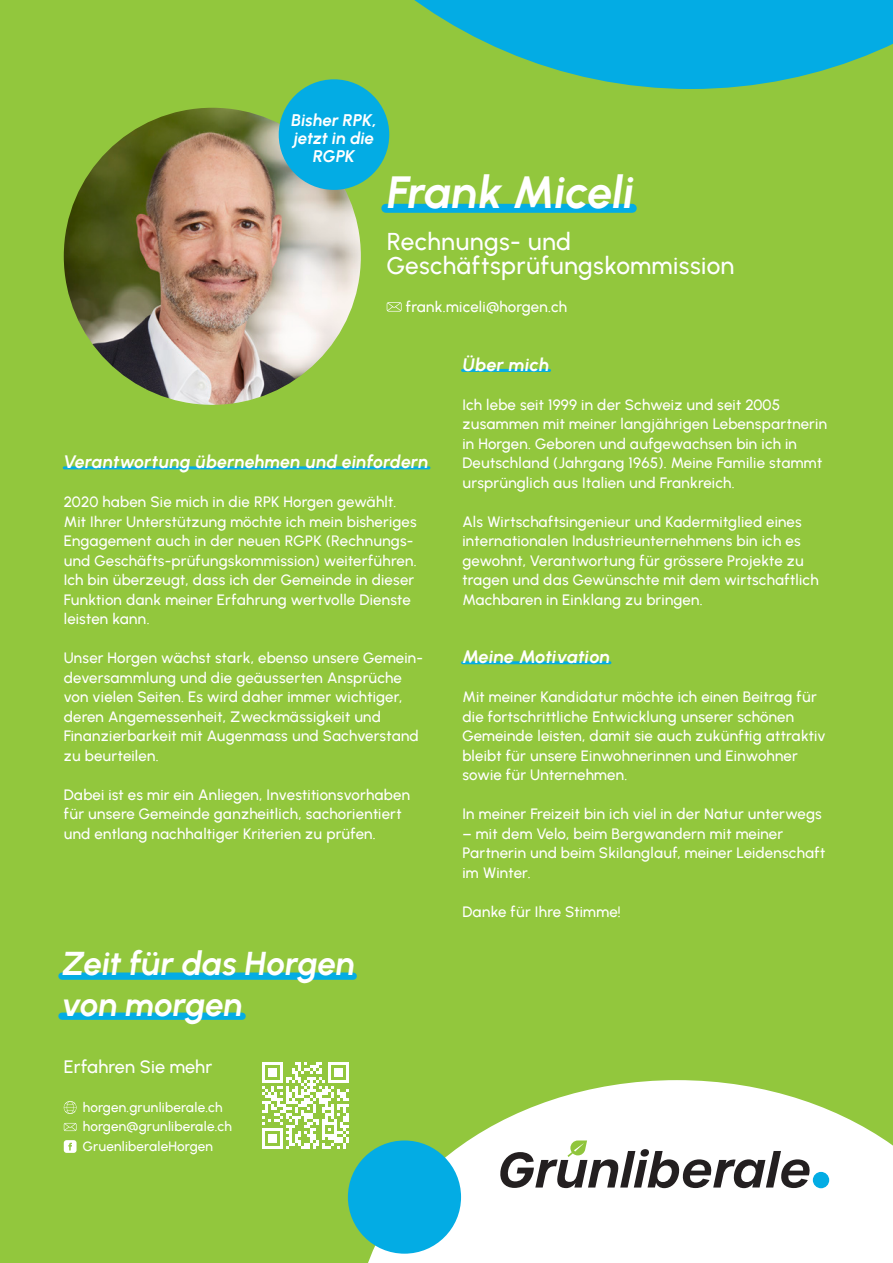
<style>
.page{position:relative;width:893px;height:1263px;background:#92c73d}
.page>*{position:absolute;margin:0;border:0;box-sizing:border-box;transform-origin:0 0}
._03_Liste{font:italic 800 45px "Urbanist";letter-spacing:-.015em;color:#fff}
._01_HT-Italic{font:italic 800 33px/40.7px "Urbanist";letter-spacing:-.005em;color:#fff}
._11_RS-Titel{font:600 24.3px/24.3px "Urbanist";letter-spacing:.02em;color:#fff}
._11_RS-Titel-2{font:italic 800 18px "Urbanist";letter-spacing:.01em;color:#fff}
._12_RS-2_UT{font:600 18px "Urbanist";letter-spacing:.005em;color:#fff}
._09_Bisher-Störer{font:italic 800 16.8px/18px "Urbanist";color:#fff;text-align:center}
._12_RS-Lauftext{font:600 15px/19.5px "Urbanist";letter-spacing:.01em;color:#fff}
._11_RS-Lauftext{font:600 13.5px "Urbanist";letter-spacing:.01em;color:#fff}
._12_RS-Lauftext-2{font:600 13.5px "Urbanist";letter-spacing:.01em;color:#fff}
</style>
<div class="page">
<hr style="left:463px;top:661px;width:147px;height:3px;background:#03ace4">
<div style="left:386px;top:204px;width:246px;height:9px;background:#03ace4"></div>
<svg style="left:304px;top:0;width:589px;height:89px;fill:#03ace4"></svg>
<svg style="left:387px;top:302px;width:15px;height:10px"></svg>
<hr style="left:64px;top:466px;width:365px;height:3px;background:#03ace4">
<hr style="left:463px;top:369px;width:87px;height:3px;background:#03ace4">
<img style="left:64px;top:108px;width:297px;height:297px;border-radius:149px">
<div style="left:279px;top:79px;width:110px;height:111px;background:#03ace4;border-radius:50%"></div>
<svg style="left:356px;top:1080px;width:537px;height:183px;fill:#fff"></svg>
<svg style="left:500px;top:1140px;width:311px;height:48px;background:#b4b3b2"></svg>
<div style="left:813px;top:1172px;width:16px;height:16px;background:#03ace4;border-radius:50%"></div>
<svg style="left:64px;top:1101px;width:13px;height:13px"></svg>
<svg style="left:64px;top:1123px;width:13px;height:8px"></svg>
<svg style="left:64px;top:1140px;width:13px;height:13px"></svg>
<div style="left:348px;top:1140px;width:113px;height:114px;background:#03ace4;border-radius:50%"></div>
<div style="left:62px;top:972px;width:291px;height:8px;background:#03ace4"></div>
<div style="left:62px;top:1012px;width:180px;height:8px;background:#03ace4"></div>
<svg style="left:262px;top:1062px;width:87px;height:87px"></svg>
<p class="_09_Bisher-Störer" style="left:291px;top:111px;width:87px">Bisher RPK, jetzt in die<br>RGPK</p>
<p class="_03_Liste" style="left:387px;top:166px;width:249px">Frank Miceli</p>
<p class="_11_RS-Titel" style="left:387px;top:229px;width:349px">Rechnungs- und<br>Geschäftsprüfungskommission</p>
<p class="_12_RS-Lauftext" style="left:406px;top:297px;width:163px">frank.miceli@horgen.ch</p>
<p class="_11_RS-Titel-2" style="left:64px;top:451px;width:366px">Verantwortung übernehmen und einfordern</p>
<p class="_12_RS-Lauftext" style="left:64px;top:492px;width:355px">2020 haben Sie mich in die RPK Horgen gewählt.<br>Mit Ihrer Unterstützung möchte ich mein bisheriges Engagement auch in der neuen RGPK (Rechnungs&shy;und Geschäfts-prüfungskommission) weiterführen.<br>Ich bin überzeugt, dass ich der Gemeinde in dieser Funktion dank meiner Erfahrung wertvolle Dienste leisten kann.</p>
<p class="_12_RS-Lauftext" style="left:64px;top:648px;width:361px">Unser Horgen wächst stark, ebenso unsere Gemein&shy;deversammlung und die geäusserten Ansprüche von vielen Seiten. Es wird daher immer wichtiger, deren Angemessenheit, Zweckmässigkeit und Finanzierbarkeit mit Augenmass und Sachverstand zu beurteilen.</p>
<p class="_12_RS-Lauftext" style="left:64px;top:785px;width:348px">Dabei ist es mir ein Anliegen, Investitionsvorhaben für unsere Gemeinde ganzheitlich, sachorientiert und entlang nachhaltiger Kriterien zu prüfen.</p>
<p class="_01_HT-Italic" style="left:62px;top:943px;width:295px">Zeit für das Horgen von morgen</p>
<p class="_12_RS-2_UT" style="left:64px;top:1055px;width:150px">Erfahren Sie mehr</p>
<p class="_11_RS-Lauftext" style="left:83px;top:1099px;width:141px">horgen.grunliberale.ch</p>
<p class="_12_RS-Lauftext-2" style="left:83px;top:1118px;width:151px">horgen@grunliberale.ch</p>
<p class="_11_RS-Lauftext" style="left:83px;top:1138px;width:132px">GruenliberaleHorgen</p>
<p class="_11_RS-Titel-2" style="left:462px;top:353px;width:88px">Über mich</p>
<p class="_12_RS-Lauftext" style="left:462px;top:395px;width:366px">Ich lebe seit 1999 in der Schweiz und seit 2005 zusammen mit meiner langjährigen Lebenspartnerin in Horgen. Geboren und aufgewachsen bin ich in Deutschland (Jahrgang 1965). Meine Familie stammt ursprünglich aus Italien und Frankreich.</p>
<p class="_12_RS-Lauftext" style="left:462px;top:512px;width:358px">Als Wirtschaftsingenieur und Kadermitglied eines internationalen Industrieunternehmens bin ich es gewohnt, Verantwortung für grössere Projekte zu tragen und das Gewünschte mit dem wirtschaftlich Machbaren in Einklang zu bringen.</p>
<p class="_11_RS-Titel-2" style="left:462px;top:646px;width:149px">Meine Motivation</p>
<p class="_12_RS-Lauftext" style="left:462px;top:687px;width:365px">Mit meiner Kandidatur möchte ich einen Beitrag für die fortschrittliche Entwicklung unserer schönen Gemeinde leisten, damit sie auch zukünftig attraktiv bleibt für unsere Einwohnerinnen und Einwohner sowie für Unternehmen.</p>
<p class="_12_RS-Lauftext" style="left:462px;top:804px;width:361px">In meiner Freizeit bin ich viel in der Natur unterwegs</p>
<p class="_12_RS-Lauftext" style="left:462px;top:824px;width:364px">– mit dem Velo, beim Bergwandern mit meiner<br>Partnerin und beim Skilanglauf, meiner Leidenschaft im Winter.</p>
<p class="_12_RS-Lauftext" style="left:462px;top:902px;width:160px">Danke für Ihre Stimme!</p>
</div>
